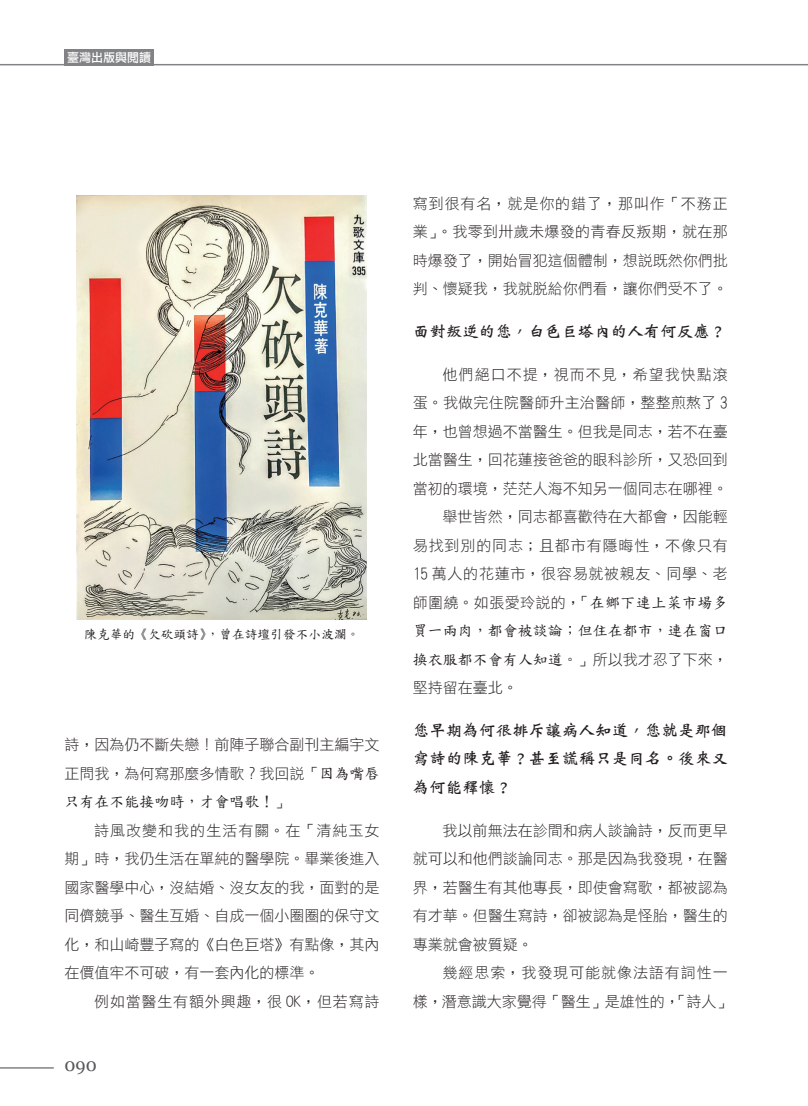
<style>
.page{position:relative;width:808px;height:1106px;background:#fff}
.page>*{position:absolute;margin:0;border:0;box-sizing:border-box;transform-origin:0 0}
.t1{font:18px "Georgia";color:#57585a}
.魏碑{font:16.5px/28.5px "DF Wei Bei Md HK BF";letter-spacing:.005em;color:#231f20;text-align:justify}
.內文{font:15px/28.5px "DF Li Hei Lt WIN BF";color:#231f20;text-align:justify}
.內文-2{font:15px/28.5px "DF Li Hei Lt WIN BF";letter-spacing:.065em;color:#231f20;text-align:right}
.內文-3{font:15px "DF Li Hei Lt WIN BF";letter-spacing:.055em;color:#231f20}
.圖說{font:12.75px "DF Kai Shu SB Estd BF";color:#231f20}
.t2{font:12px "DF Li Hei W5 WINP BF";color:#fff}
.s1{font-family:"DF Kai Shu SB Estd BF"}
</style>
<div class="page">
<div style="left:64px;top:49px;width:90px;height:16px;background:#808285"></div>
<hr style="left:0;top:64px;width:808px;height:1px;background:#808285">
<hr style="left:0;top:1067px;width:54px;height:1px;background:#808285">
<img style="left:76px;top:196px;width:290px;height:423px">
<p class="t2" style="left:67px;top:51px;width:85px">臺灣出版與閱讀</p>
<p class="圖說" style="left:84px;top:628px;width:277px">陳克華的《欠砍頭詩》，曾在詩壇引發不小波瀾。</p>
<p class="內文" style="left:64px;top:730px;width:316px">詩，因為仍不斷失戀！前陣子聯合副刊主編宇文正問我，為何寫那麼多情歌？我回說「<span class="s1">因為嘴唇只有在不能接吻時，才會唱歌！</span>」</p>
<p class="內文" style="left:64px;top:816px;width:317px;text-indent:30px">詩風改變和我的生活有關。在「清純玉女期」時，我仍生活在單純的醫學院。畢業後進入國家醫學中心，沒結婚、沒女友的我，面對的是同儕競爭、醫生互婚、自成一個小圈圈的保守文化，和山崎豐子寫的《白色巨塔》有點像，其內在價值牢不可破，有一套內化的標準。</p>
<p class="內文-3" style="left:94px;top:994px;width:287px">例如當醫生有額外興趣，很 OK，但若寫詩</p>
<p class="t1" style="left:64px;top:1054px;width:34px">090</p>
<p class="內文" style="left:413px;top:189px;width:316px">寫到很有名，就是你的錯了，那叫作「不務正業」。我零到卅歲未爆發的青春反叛期，就在那時爆發了，開始冒犯這個體制，想說既然你們批判、懷疑我，我就脫給你們看，讓你們受不了。</p>
<p class="魏碑" style="left:413px;top:316px;width:315px">面對叛逆的您，白色巨塔內的人有何反應？</p>
<p class="內文" style="left:413px;top:360px;width:317px;text-indent:30px">他們絕口不提，視而不見，希望我快點滾蛋。我做完住院醫師升主治醫師，整整煎熬了 3年，也曾想過不當醫生。但我是同志，若不在臺北當醫生，回花蓮接爸爸的眼科診所，又恐回到當初的環境，茫茫人海不知另一個同志在哪裡。</p>
<p class="內文" style="left:413px;top:502px;width:317px;text-indent:30px">舉世皆然，同志都喜歡待在大都會，因能輕易找到別的同志；且都市有隱晦性，不像只有15 萬人的花蓮市，很容易就被親友、同學、老師圍繞。如張愛玲說的，「<span class="s1">在鄉下連上菜市場多買一兩肉，都會被談論；但住在都市，連在窗口換衣服都不會有人知道。</span>」所以我才忍了下來，堅持留在臺北。</p>
<p class="魏碑" style="left:413px;top:715px;width:317px">您早期為何很排斥讓病人知道，您就是那個寫詩的陳克華？甚至謊稱只是同名。後來又為何能釋懷？</p>
<p class="內文" style="left:413px;top:816px;width:317px;text-indent:30px">我以前無法在診間和病人談論詩，反而更早就可以和他們談論同志。那是因為我發現，在醫界，若醫生有其他專長，即使會寫歌，都被認為有才華。但醫生寫詩，卻被認為是怪胎，醫生的專業就會被質疑。</p>
<p class="內文-2" style="left:413px;top:958px;width:320px">幾經思索，我發現可能就像法語有詞性一<br>樣，潛意識大家覺得「醫生」是雄性的，「詩人」</p>
</div>
